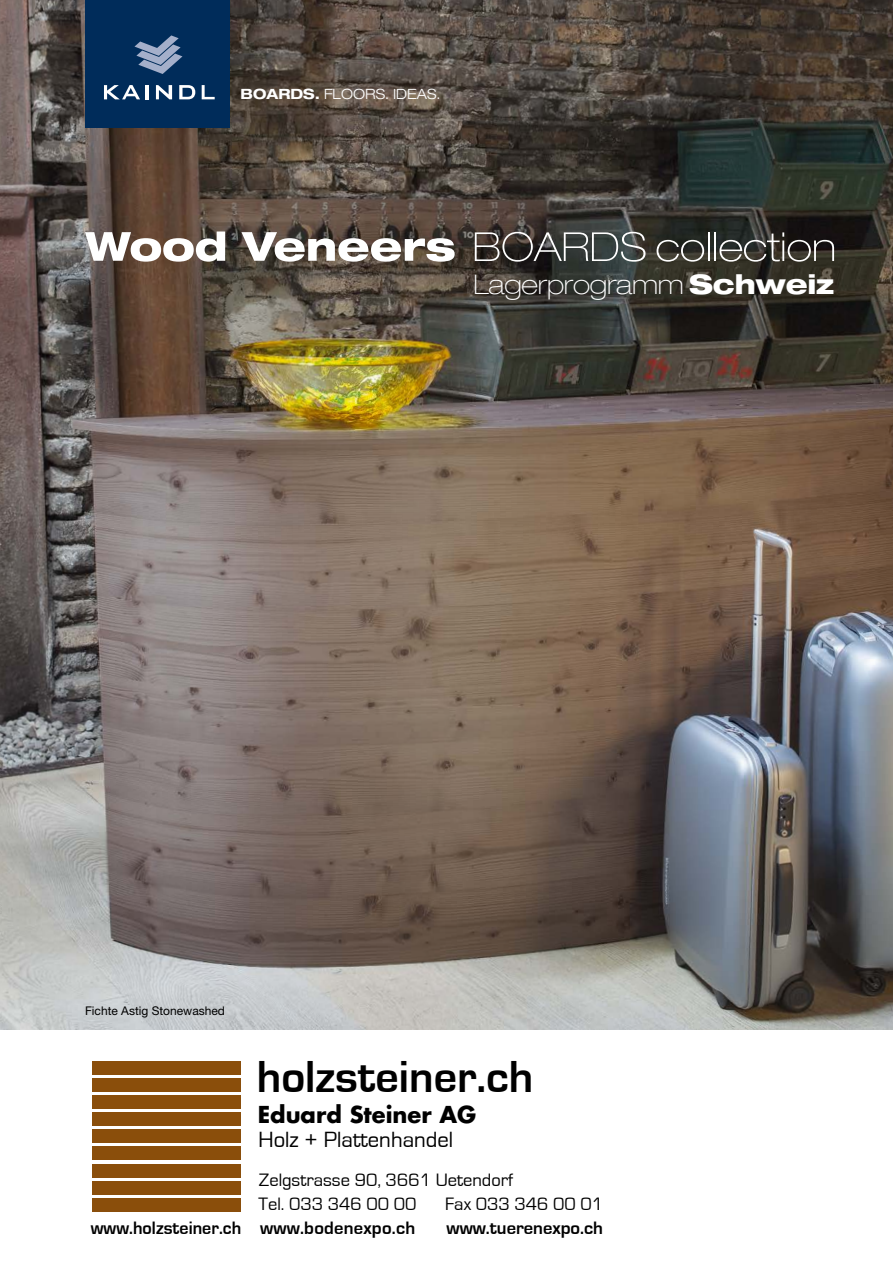
<style>
.page{position:relative;width:893px;height:1263px;background:#fff}
.page>*{position:absolute;margin:0;border:0;box-sizing:border-box;transform-origin:0 0}
.t1{font:700 46.2px "Eurostile";color:#000}
.t2{font:100 expanded 27px "Helvetica Neue LT Pro";letter-spacing:-.01em;color:#fff}
.t3{font:22.65px "Eurostile";color:#000}
.t4{font:700 22.65px "Futura";color:#000}
.t5{font:18.45px/24px "Eurostile";color:#000}
.t6{font:700 18.45px "Eurostile";letter-spacing:.005em;color:#000}
.t7{font:300 expanded 14.1px "Helvetica Neue LT Pro";color:#fff}
.t8{font:12px "Helvetica Neue LT Pro";color:#000}
.s1{font-weight:700}
.s2{font-weight:800}
</style>
<div class="page">
<img style="left:0;top:0;width:893px;height:1030px">
<div style="left:85px;top:0;width:144px;height:128px;background:#002c5a"></div>
<svg style="left:104px;top:85px;width:36px;height:14px"></svg>
<svg style="left:156px;top:85px;width:16px;height:14px"></svg>
<svg style="left:179px;top:85px;width:16px;height:14px"></svg>
<svg style="left:202px;top:85px;width:13px;height:14px"></svg>
<hr style="left:145px;top:85px;width:3px;height:14px;background:#fff">
<svg style="left:134px;top:35px;width:48px;height:39px"></svg>
<svg style="left:475px;top:232px;width:170px;height:30px;background:#5a5a58"></svg>
<svg style="left:657px;top:232px;width:52px;height:30px;background:#4c4d47"></svg>
<hr style="left:714px;top:232px;width:2px;height:29px;background:#fff">
<svg style="left:719px;top:232px;width:115px;height:30px;background:#4d4c48"></svg>
<svg style="left:85px;top:231px;width:140px;height:31px"></svg>
<svg style="left:241px;top:232px;width:214px;height:30px"></svg>
<div style="left:92px;top:1061px;width:148px;height:14px;background:#8a4e0b"></div>
<div style="left:92px;top:1078px;width:148px;height:14px;background:#8a4e0b"></div>
<div style="left:92px;top:1095px;width:148px;height:14px;background:#8a4e0b"></div>
<div style="left:92px;top:1113px;width:148px;height:13px;background:#8a4e0b"></div>
<div style="left:92px;top:1130px;width:148px;height:13px;background:#8a4e0b"></div>
<div style="left:92px;top:1147px;width:148px;height:13px;background:#8a4e0b"></div>
<div style="left:92px;top:1164px;width:148px;height:13px;background:#8a4e0b"></div>
<div style="left:92px;top:1181px;width:148px;height:13px;background:#8a4e0b"></div>
<div style="left:92px;top:1198px;width:148px;height:13px;background:#8a4e0b"></div>
<p class="t7" style="left:241px;top:86px;width:201px"><span class="s1">BOARDS.</span> FLOORS. IDEAS.</p>
<h2 class="t2" style="left:473px;top:269px;width:362px">Lagerprogramm <span class="s2">Schweiz</span></h2>
<p class="t8" style="left:85px;top:1004px;width:142px">Fichte Astig Stonewashed</p>
<h1 class="t1" style="left:257px;top:1052px;width:278px">holzsteiner.ch</h1>
<p class="t4" style="left:258px;top:1099px;width:220px">Eduard Steiner AG</p>
<p class="t3" style="left:259px;top:1127px;width:196px">Holz + Plattenhandel</p>
<p class="t6" style="left:91px;top:1218px;width:152px">www.holzsteiner.ch</p>
<p class="t5" style="left:259px;top:1168px;width:256px">Zelgstrasse 90, 3661 Uetendorf<br>Tel. 033 346 00 00</p>
<p class="t5" style="left:445px;top:1192px;width:159px">Fax 033 346 00 01</p>
<p class="t6" style="left:447px;top:1218px;width:158px">www.tuerenexpo.ch</p>
<p class="t6" style="left:260px;top:1218px;width:157px">www.bodenexpo.ch</p>
</div>
